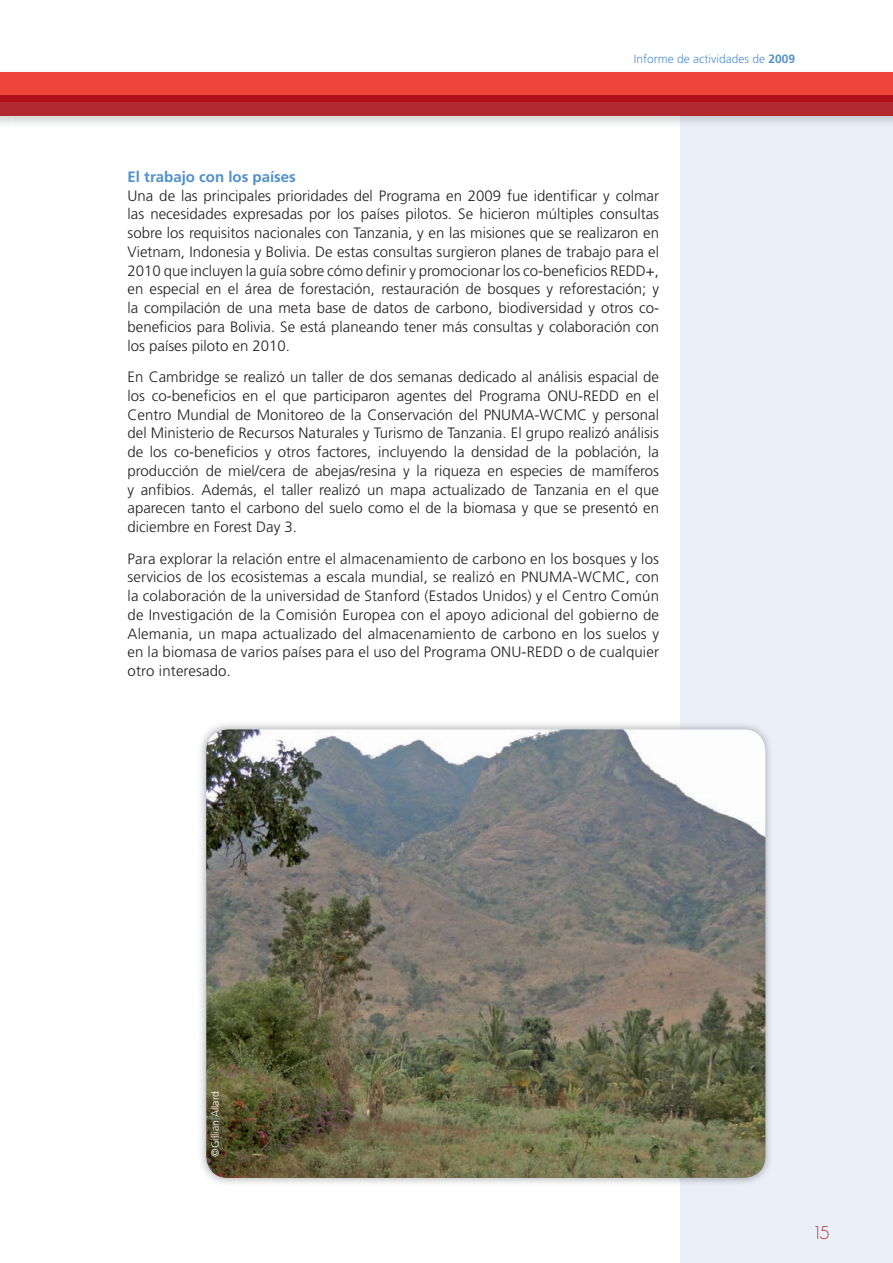
<style>
.page{position:relative;width:893px;height:1263px;background:#fff}
.page>*{position:absolute;margin:0;border:0;box-sizing:border-box;transform-origin:0 0}
.t1{font:300 18px "Geosans";color:#b1292f}
.t2{font:300 15px/18.8px "Frutiger";color:#231f20;text-align:justify}
.t3{font:700 15px "Frutiger";color:#5090cc}
.t4{font:300 12px "Frutiger";color:#5090cc}
.t5{font:300 10.5px "Frutiger";color:#fff}
.s1{font-weight:700}
</style>
<div class="page">
<div style="left:680px;top:101px;width:213px;height:1162px;background:#ebf0f8"></div>
<div style="left:0;top:72px;width:893px;height:44px;background:#b1292f"></div>
<div style="left:0;top:72px;width:893px;height:30px;background:#b01119"></div>
<div style="left:0;top:72px;width:893px;height:23px;background:#ef463b"></div>
<img style="left:201px;top:724px;width:569px;height:460px">
<img style="left:206px;top:729px;width:559px;height:449px;border-radius:22px">
<p class="t4" style="left:634px;top:54px;width:163px">Informe de actividades de <span class="s1">2009</span></p>
<p class="t3" style="left:128px;top:170px;width:170px">El trabajo con los países</p>
<p class="t2" style="left:128px;top:187px;width:533px">Una de las principales prioridades del Programa en 2009 fue identificar y colmar las necesidades expresadas por los países pilotos. Se hicieron múltiples consultas sobre los requisitos nacionales con Tanzania, y en las misiones que se realizaron en Vietnam, Indonesia y Bolivia. De estas consultas surgieron planes de trabajo para el 2010 que incluyen la guía sobre cómo definir y promocionar los co-beneficios REDD+, en especial en el área de forestación, restauración de bosques y reforestación; y la compilación de una meta base de datos de carbono, biodiversidad y otros co&shy;beneficios para Bolivia. Se está planeando tener más consultas y colaboración con los países piloto en 2010.</p>
<p class="t2" style="left:128px;top:369px;width:533px">En Cambridge se realizó un taller de dos semanas dedicado al análisis espacial de los co-beneficios en el que participaron agentes del Programa ONU-REDD en el Centro Mundial de Monitoreo de la Conservación del PNUMA-WCMC y personal del Ministerio de Recursos Naturales y Turismo de Tanzania. El grupo realizó análisis de los co-beneficios y otros factores, incluyendo la densidad de la población, la producción de miel/cera de abejas/resina y la riqueza en especies de mamíferos y anfibios. Además, el taller realizó un mapa actualizado de Tanzania en el que aparecen tanto el carbono del suelo como el de la biomasa y que se presentó en diciembre en Forest Day 3.</p>
<p class="t2" style="left:128px;top:550px;width:533px">Para explorar la relación entre el almacenamiento de carbono en los bosques y los servicios de los ecosistemas a escala mundial, se realizó en PNUMA-WCMC, con la colaboración de la universidad de Stanford (Estados Unidos) y el Centro Común de Investigación de la Comisión Europea con el apoyo adicional del gobierno de Alemania, un mapa actualizado del almacenamiento de carbono en los suelos y en la biomasa de varios países para el uso del Programa ONU-REDD o de cualquier otro interesado.</p>
<p class="t5" style="left:211px;top:1157px;width:67px;rotate:-90deg">©Gillian Allard</p>
<p class="t1" style="left:812px;top:1223px;width:18px">15</p>
</div>
